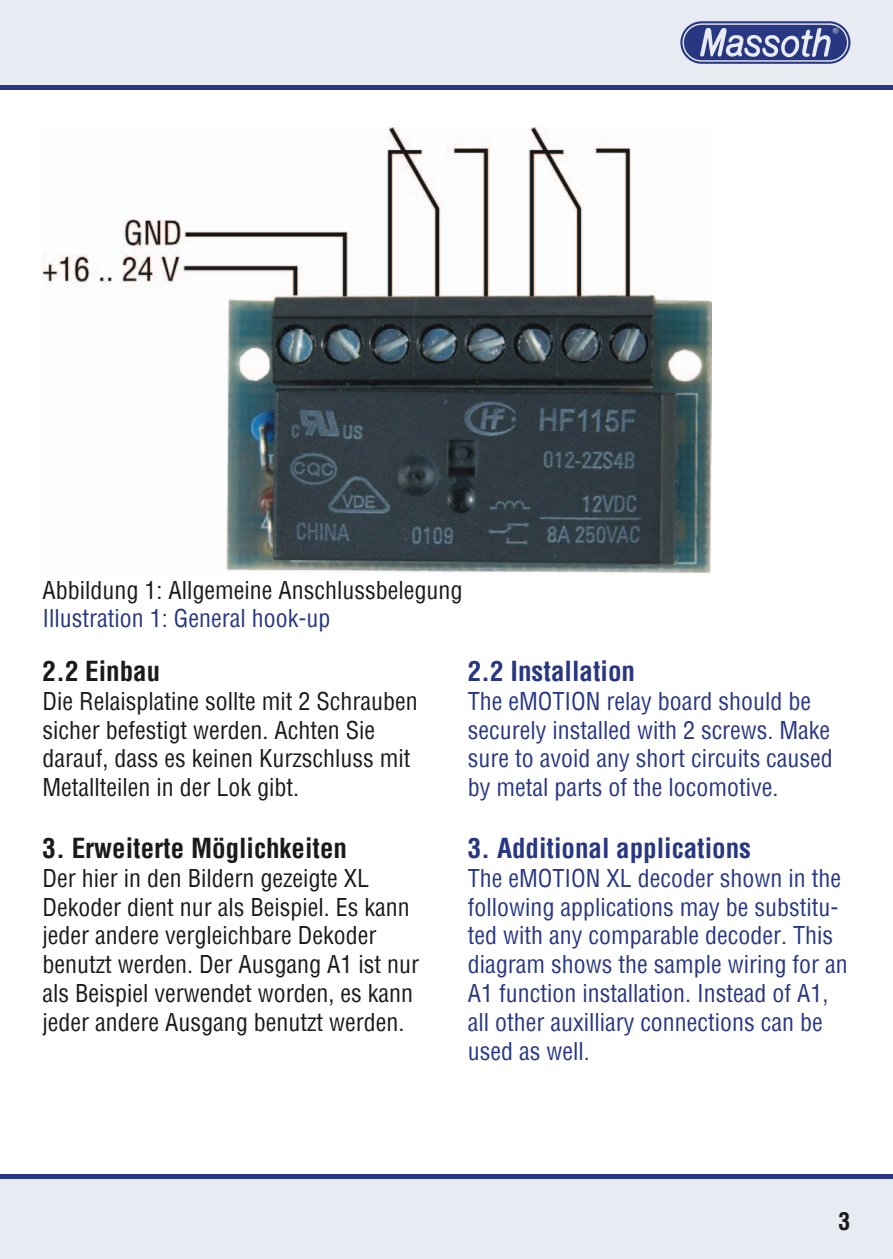
<style>
.page{position:relative;width:893px;height:1259px;background:#fff}
.page>*{position:absolute;margin:0;border:0;box-sizing:border-box;transform-origin:0 0}
.t1{font:700 condensed 27px "Helvetica";color:#283782}
.t2{font:700 condensed 27px "Helvetica";color:#1a1a18}
.t3{font:condensed 24px/28.8px "Helvetica";color:#283782}
.t4{font:condensed 24px/28.8px "Helvetica";color:#1a1a18}
.t5{font:700 condensed 24px "Helvetica";color:#1a1a18}
</style>
<div class="page">
<div style="left:0;top:1174px;width:893px;height:85px;background:#e9ebf2"></div>
<div style="left:0;top:0;width:893px;height:85px;background:#e9ebf2"></div>
<svg style="left:680px;top:21px;width:170px;height:43px"></svg>
<hr style="left:0;top:85px;width:893px;height:4px;background:#283782">
<hr style="left:0;top:1174px;width:893px;height:4px;background:#283782">
<img style="left:43px;top:128px;width:669px;height:444px">
<p class="t4" style="left:43px;top:575px;width:421px">Abbildung 1: Allgemeine Anschlussbelegung</p>
<p class="t3" style="left:43px;top:604px;width:289px">Illustration 1: General hook-up</p>
<p class="t2" style="left:43px;top:653px;width:119px">2.2 Einbau</p>
<p class="t4" style="left:43px;top:686px;width:377px">Die Relaisplatine sollte mit 2 Schrauben sicher befestigt werden. Achten Sie darauf, dass es keinen Kurzschluss mit Metallteilen in der Lok gibt.</p>
<p class="t2" style="left:43px;top:830px;width:306px">3. Erweiterte Möglichkeiten</p>
<p class="t4" style="left:43px;top:863px;width:378px">Der hier in den Bildern gezeigte XL Dekoder dient nur als Beispiel. Es kann jeder andere vergleichbare Dekoder benutzt werden. Der Ausgang A1 ist nur als Beispiel verwendet worden, es kann jeder andere Ausgang benutzt werden.</p>
<p class="t1" style="left:468px;top:653px;width:169px">2.2 Installation</p>
<p class="t3" style="left:468px;top:686px;width:367px">The eMOTION relay board should be securely installed with 2 screws. Make sure to avoid any short circuits caused by metal parts of the locomotive.</p>
<p class="t1" style="left:468px;top:830px;width:285px">3. Additional applications</p>
<p class="t3" style="left:468px;top:863px;width:381px">The eMOTION XL decoder shown in the following applications may be substitu&shy;ted with any comparable decoder. This diagram shows the sample wiring for an A1 function installation. Instead of A1, all other auxilliary connections can be used as well.</p>
<p class="t5" style="left:838px;top:1205px;width:13px">3</p>
</div>
